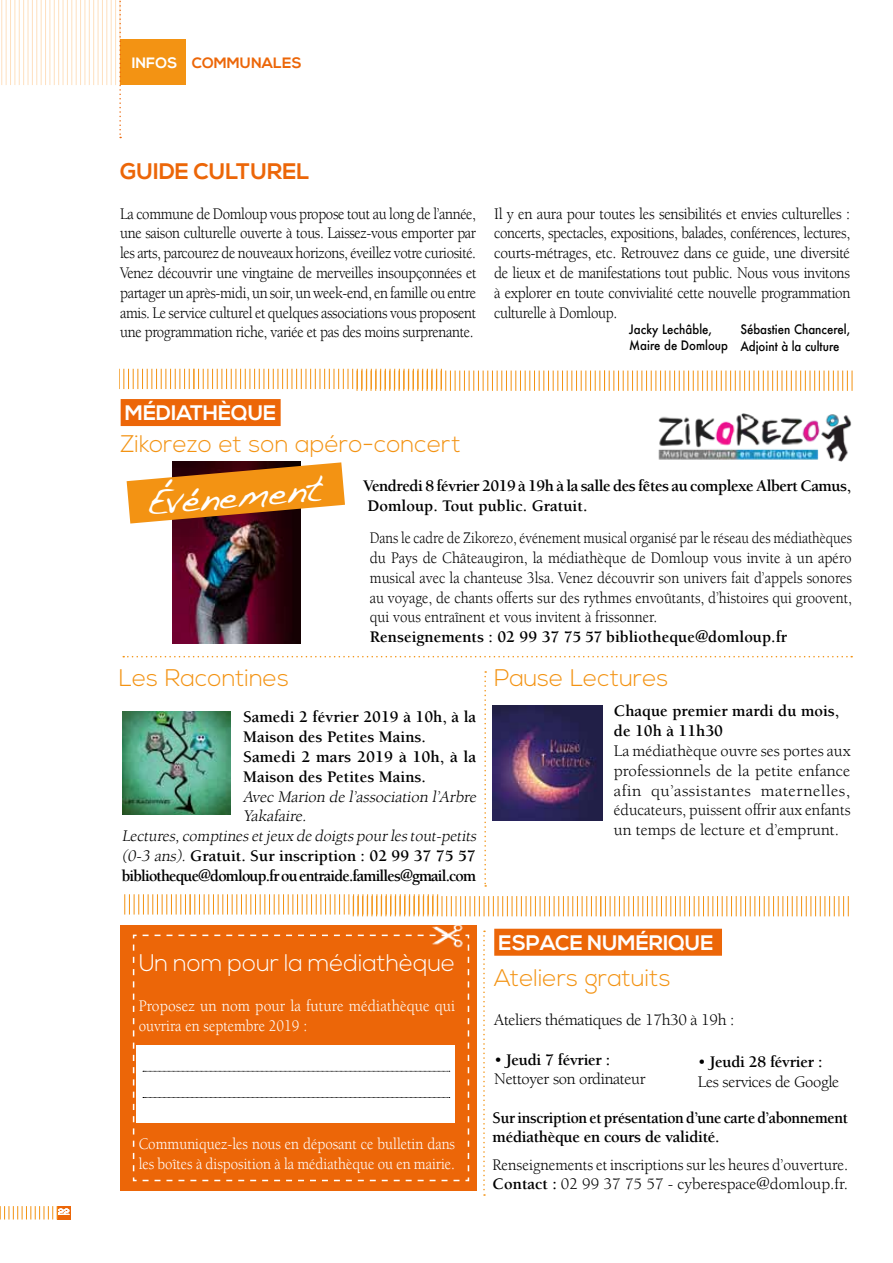
<style>
.page{position:relative;width:893px;height:1263px;background:#fff}
.page>*{position:absolute;margin:0;border:0;box-sizing:border-box;transform-origin:0 0}
.t1{font:37.5px "Handwriting Dakota";color:#fff}
.t2{font:300 24px "Nexa";color:#f39313}
.t3{font:300 24px "Nexa";color:#fff}
.t4{font:700 22.5px "Nexa";color:#ec6608}
.t5{font:700 21px "Nexa";color:#fff}
.t6{font:16.5px/19.8px "Berkeley LT";letter-spacing:-.01em;color:#000;text-align:justify;scale:.9 1}
.t7{font:16.5px/19.8px "Berkeley LT";letter-spacing:-.01em;color:#000;text-align:justify;scale:.86 1}
.t8{font:16.5px/19.8px "Berkeley LT";letter-spacing:-.01em;color:#000;text-align:justify;scale:.93 1}
.t9{font:16.5px/19.8px "Berkeley LT";letter-spacing:-.01em;color:#000}
.t10{font:700 16.5px/19.8px "Berkeley LT";color:#000}
.t11{font:16.5px/19.8px "Berkeley LT";letter-spacing:-.01em;color:#000;scale:.95 1}
.t12{font:italic 16.5px "Berkeley LT";color:#000}
.t13{font:700 16.5px/19.8px "Berkeley LT";letter-spacing:-.03em;color:#000}
.t14{font:16.5px/19.8px "Berkeley LT";color:#fff;scale:.9 1}
.t15{font:700 16.5px/19.8px "Berkeley LT";letter-spacing:-.02em;color:#000;scale:.95 1}
.t16{font:16.5px/19.8px "Berkeley LT";color:#fff;scale:.93 1}
.t17{font:700 16.5px "Berkeley LT";letter-spacing:-.05em;color:#000}
.t18{font:700 15px "Nexa";color:#ec6608}
.t19{font:500 12.75px/16.4px "Futura";color:#000;scale:.9 1}
.t20{font:700 9px "Nexa";color:#fff}
.s1{color:#fff}
.s2{font-weight:400;font-style:italic}
.s3{font-weight:700}
</style>
<div class="page">
<div style="left:57px;top:1206px;width:14px;height:13px;background:#ec6608"></div>
<hr style="left:0;top:0;width:1px;height:85px;background:#fee0bf">
<hr style="left:2px;top:0;width:1px;height:85px;background:#fee0bf">
<hr style="left:6px;top:0;width:1px;height:85px;background:#fee0bf">
<hr style="left:10px;top:0;width:1px;height:85px;background:#fee0bf">
<hr style="left:15px;top:0;width:1px;height:85px;background:#fee0bf">
<hr style="left:19px;top:0;width:1px;height:85px;background:#fee0bf">
<hr style="left:23px;top:0;width:1px;height:85px;background:#fee0bf">
<hr style="left:28px;top:0;width:1px;height:85px;background:#fee0bf">
<hr style="left:32px;top:0;width:1px;height:85px;background:#fee0bf">
<hr style="left:37px;top:0;width:1px;height:85px;background:#fee0bf">
<hr style="left:41px;top:0;width:1px;height:85px;background:#fee0bf">
<hr style="left:45px;top:0;width:1px;height:85px;background:#fee0bf">
<hr style="left:50px;top:0;width:1px;height:85px;background:#fee0bf">
<hr style="left:54px;top:0;width:1px;height:85px;background:#fee0bf">
<hr style="left:58px;top:0;width:1px;height:85px;background:#fee0bf">
<hr style="left:63px;top:0;width:1px;height:85px;background:#fee0bf">
<hr style="left:67px;top:0;width:1px;height:85px;background:#fee0bf">
<hr style="left:72px;top:0;width:1px;height:85px;background:#fee0bf">
<hr style="left:76px;top:0;width:1px;height:85px;background:#fee0bf">
<hr style="left:80px;top:0;width:1px;height:85px;background:#fee0bf">
<hr style="left:85px;top:0;width:1px;height:85px;background:#fee0bf">
<hr style="left:89px;top:0;width:1px;height:85px;background:#fee0bf">
<hr style="left:93px;top:0;width:1px;height:85px;background:#fee0bf">
<hr style="left:98px;top:0;width:1px;height:85px;background:#fee0bf">
<hr style="left:102px;top:0;width:1px;height:85px;background:#fee0bf">
<hr style="left:107px;top:0;width:1px;height:85px;background:#fee0bf">
<hr style="left:111px;top:0;width:1px;height:85px;background:#fee0bf">
<hr style="left:115px;top:0;width:1px;height:85px;background:#fee0bf">
<div style="left:120px;top:40px;width:66px;height:45px;background:#f39313"></div>
<svg style="left:0;top:1206px;width:58px;height:13px"></svg>
<svg style="left:119px;top:0;width:2px;height:138px"></svg>
<div style="left:121px;top:399px;width:160px;height:27px;background:#ec6608"></div>
<div style="left:120px;top:925px;width:356px;height:266px;background:#ec6608"></div>
<img style="left:123px;top:712px;width:108px;height:102px">
<img style="left:493px;top:705px;width:110px;height:116px">
<img style="left:172px;top:461px;width:129px;height:182px">
<img style="left:658px;top:413px;width:194px;height:49px">
<div style="left:494px;top:929px;width:228px;height:27px;background:#ec6608"></div>
<svg style="left:124px;top:894px;width:725px;height:22px"></svg>
<svg style="left:483px;top:930px;width:2px;height:266px"></svg>
<svg style="left:132px;top:934px;width:338px;height:248px"></svg>
<svg style="left:127px;top:462px;width:218px;height:61px;background:#d28731"></svg>
<svg style="left:484px;top:671px;width:2px;height:216px"></svg>
<svg style="left:119px;top:369px;width:734px;height:22px"></svg>
<svg style="left:123px;top:656px;width:729px;height:1px"></svg>
<div style="left:137px;top:1045px;width:318px;height:77px;background:#fff"></div>
<svg style="left:143px;top:1071px;width:307px;height:1px"></svg>
<svg style="left:143px;top:1097px;width:307px;height:1px"></svg>
<img style="left:427px;top:925px;width:39px;height:26px">
<p class="t20" style="left:58px;top:1207px;width:13px">22</p>
<p class="t18" style="left:132px;top:54px;width:171px"><span class="s1">INFOS</span> COMMUNALES</p>
<h3 class="t4" style="left:120px;top:158px;width:183px">GUIDE CULTUREL</h3>
<p class="t6" style="left:120px;top:204px;width:397px">La commune de Domloup vous propose tout au long de l’année, une saison culturelle ouverte à tous. Laissez-vous emporter par les arts, parcourez de nouveaux horizons, éveillez votre curiosité.<br>Venez découvrir une vingtaine de merveilles insoupçonnées et partager un après-midi, un soir, un week-end, en famille ou entre amis. Le service culturel et quelques associations vous proposent une programmation riche, variée et pas des moins surprenante.</p>
<p class="t8" style="left:494px;top:204px;width:385px">Il y en aura pour toutes les sensibilités et envies culturelles : concerts, spectacles, expositions, balades, conférences, lectures, courts-métrages, etc. Retrouvez dans ce guide, une diversité de lieux et de manifestations tout public. Nous vous invitons à explorer en toute convivialité cette nouvelle programmation culturelle à Domloup.</p>
<p class="t19" style="left:629px;top:321px;width:94px">Jacky Lechâble,</p>
<p class="t19" style="left:629px;top:321px;width:247px;text-indent:111px">Sébastien Chancerel,<br>Maire de Domloup Adjoint à la culture</p>
<p class="t5" style="left:125px;top:401px;width:153px">MÉDIATHÈQUE</p>
<h2 class="t2" style="left:121px;top:429px;width:342px">Zikorezo et son apéro-concert</h2>
<p class="t13" style="left:363px;top:476px;width:489px">Vendredi 8 février 2019 à 19h à la salle des fêtes au complexe Albert Camus,<br>Domloup. Tout public. Gratuit.</p>
<h1 class="t1" style="left:144px;top:480px;width:180px;rotate:-5deg">Événement</h1>
<p class="t7" style="left:370px;top:528px;width:562px">Dans le cadre de Zikorezo, événement musical organisé par le réseau des médiathèques du Pays de Châteaugiron, la médiathèque de Domloup vous invite à un apéro musical avec la chanteuse 3lsa. Venez découvrir son univers fait d’appels sonores au voyage, de chants offerts sur des rythmes envoûtants, d’histoires qui groovent, qui vous entraînent et vous invitent à frissonner.</p>
<p class="t10" style="left:370px;top:627px;width:419px">Renseignements : 02 99 37 75 57 bibliotheque@domloup.fr</p>
<h2 class="t2" style="left:119px;top:664px;width:172px">Les Racontines</h2>
<h2 class="t2" style="left:494px;top:664px;width:176px">Pause Lectures</h2>
<p class="t10" style="left:614px;top:702px;width:227px">Chaque premier mardi du mois, de 10h à 11h30</p>
<p class="t9" style="left:614px;top:741px;width:238px;text-align:justify">La médiathèque ouvre ses portes aux professionnels de la petite enfance afin qu’assistantes maternelles, éducateurs, puissent offrir aux enfants un temps de lecture et d’emprunt.</p>
<p class="t10" style="left:243px;top:708px;width:235px">Samedi 2 février 2019 à 10h, à la<br>Maison des Petites Mains.<br>Samedi 2 mars 2019 à 10h, à la<br>Maison des Petites Mains.</p>
<p class="t12" style="left:243px;top:788px;width:238px">Avec Marion de l’association l’Arbre</p>
<p class="t12" style="left:243px;top:807px;width:68px">Yakafaire.</p>
<p class="t12" style="left:122px;top:827px;width:359px">Lectures,comptinesetj eux de doigtspourlestout-petits</p>
<p class="t10" style="left:122px;top:846px;width:356px"><span class="s2">(0-3 ans).</span> Gratuit. Sur inscription : 02 99 37 75 57</p>
<p class="t17" style="left:122px;top:867px;width:356px">bibliotheque@domloup.fr ou entraide.familles@gmail.com</p>
<h2 class="t3" style="left:139px;top:949px;width:318px">Un nom pour la médiathèque</h2>
<p class="t16" style="left:139px;top:996px;width:342px">Proposez un nom pour la future médiathèque qui ouvrira en septembre 2019 :</p>
<p class="t14" style="left:139px;top:1135px;width:353px">Communiquez-les nous en déposant ce bulletin dans les boîtes à disposition à la médiathèque ou en mairie.</p>
<p class="t5" style="left:498px;top:930px;width:216px">ESPACE NUMÉRIQUE</p>
<h2 class="t2" style="left:494px;top:964px;width:178px">Ateliers gratuits</h2>
<p class="t9" style="left:494px;top:1010px;width:242px">Ateliers thématiques de 17h30 à 19h :</p>
<p class="t9" style="left:494px;top:1050px;width:153px">• <span class="s3">Jeudi 7 février :<br></span>Nettoyer son ordinateur</p>
<p class="t15" style="left:493px;top:1108px;width:376px">Sur inscription et présentation d’une carte d’abonnement médiathèque en cours de validité.</p>
<p class="t11" style="left:493px;top:1155px;width:376px">Renseignements et inscriptions sur les heures d’ouverture.<br><span class="s3">Contact :</span> 02 99 37 75 57 - cyberespace@domloup.fr.</p>
<p class="t9" style="left:698px;top:1052px;width:143px">• <span class="s3">Jeudi 28 février :<br></span>Les services de Google</p>
</div>
